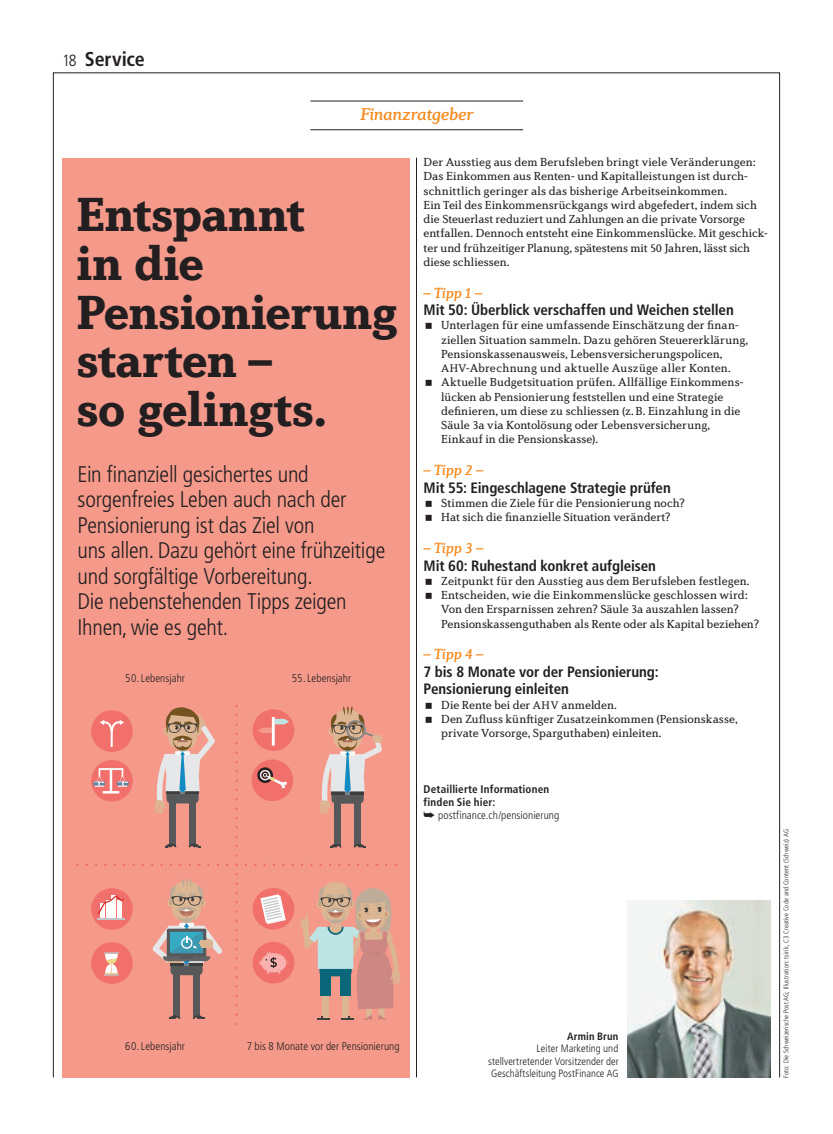
<style>
.page{position:relative;width:833px;height:1134px;background:#fff}
.page>*{position:absolute;margin:0;border:0;box-sizing:border-box;transform-origin:0 0}
.t1{font:900 48.75px/48.8px "Diverda Serif LT Std";letter-spacing:-.025em;color:#231f20}
.t2{font:300 condensed 22.62px/25.4px "Frutiger LT Std";letter-spacing:-.01em;color:#231f20}
.t3{font:700 condensed 20px "Frutiger LT Std";letter-spacing:-.005em;color:#231f20}
.t4{font:italic 500 17.5px "Diverda Serif LT Std";letter-spacing:-.02em;color:#f68b1f}
.t5{font:700 condensed 15px/17.5px "Frutiger LT Std";letter-spacing:-.005em;color:#231f20}
.t6{font:italic 500 15px "Diverda Serif LT Std";letter-spacing:-.015em;color:#f68b1f}
.t7{font:11.88px/14.2px "Diverda Serif LT Std";color:#231f20}
.t8{font:300 condensed 11.12px "Frutiger LT Std";letter-spacing:.005em;color:#231f20}
.t9{font:700 condensed 11.12px/13.1px "Frutiger LT Std";letter-spacing:.015em;color:#231f20}
.t10{font:300 condensed 10.62px/12.5px "Frutiger LT Std";letter-spacing:.005em;color:#231f20;text-align:justify}
.t11{font:700 condensed 10.62px "Frutiger LT Std";letter-spacing:.015em;color:#231f20}
.t12{font:300 condensed 6.88px "Frutiger LT Std";letter-spacing:.015em;color:#231f20}
.s1{font-weight:300;font-size:16.25px}
.s2{font-size:11.5px}
.s3{font-size:11.25px}
.s4{font-family:"Apple";font-weight:400;font-stretch:normal;font-size:12.5px}
.s5{font-weight:300}
.s6{font-size:10.25px}
</style>
<div class="page">
<div style="left:62px;top:158px;width:347px;height:919px;background:#f59a8b"></div>
<div style="left:170px;top:801px;width:6px;height:45px;background:#57585a"></div>
<svg style="left:165px;top:844px;width:11px;height:3px"></svg>
<div style="left:189px;top:801px;width:6px;height:45px;background:#57585a"></div>
<svg style="left:189px;top:844px;width:11px;height:3px"></svg>
<div style="left:335px;top:801px;width:6px;height:45px;background:#57585a"></div>
<svg style="left:330px;top:844px;width:11px;height:3px"></svg>
<div style="left:354px;top:801px;width:6px;height:45px;background:#57585a"></div>
<svg style="left:354px;top:844px;width:11px;height:3px"></svg>
<div style="left:253px;top:709px;width:41px;height:42px;background:#f1706c;border-radius:50%"></div>
<svg style="left:258px;top:717px;width:31px;height:28px"></svg>
<svg style="left:155px;top:707px;width:60px;height:107px"></svg>
<div style="left:174px;top:972px;width:6px;height:45px;background:#57585a"></div>
<svg style="left:169px;top:1015px;width:11px;height:4px"></svg>
<div style="left:193px;top:972px;width:6px;height:45px;background:#57585a"></div>
<svg style="left:193px;top:1015px;width:11px;height:4px"></svg>
<div style="left:91px;top:710px;width:42px;height:42px;background:#f1706c;border-radius:50%"></div>
<svg style="left:100px;top:720px;width:24px;height:27px"></svg>
<div style="left:91px;top:760px;width:42px;height:42px;background:#f1706c;border-radius:50%"></div>
<svg style="left:252px;top:882px;width:148px;height:138px"></svg>
<div style="left:91px;top:888px;width:42px;height:42px;background:#f1706c;border-radius:50%"></div>
<svg style="left:97px;top:895px;width:28px;height:25px"></svg>
<div style="left:91px;top:942px;width:42px;height:42px;background:#f1706c;border-radius:50%"></div>
<svg style="left:104px;top:952px;width:15px;height:24px"></svg>
<svg style="left:93px;top:768px;width:36px;height:25px"></svg>
<div style="left:251px;top:759px;width:42px;height:42px;background:#f1706c;border-radius:50%"></div>
<svg style="left:257px;top:767px;width:30px;height:21px"></svg>
<svg style="left:320px;top:706px;width:62px;height:108px"></svg>
<svg style="left:152px;top:879px;width:70px;height:96px"></svg>
<hr style="left:416px;top:158px;width:1px;height:919px;background:#231f20">
<img style="left:627px;top:900px;width:144px;height:175px">
<hr style="left:310px;top:101px;width:213px;height:1px;background:#231f20">
<hr style="left:310px;top:130px;width:213px;height:1px;background:#231f20">
<h3 class="t3" style="left:62px;top:47px;width:84px"><span class="s1">18</span> Service</h3>
<h3 class="t4" style="left:360px;top:104px;width:115px">Finanzratgeber</h3>
<h1 class="t1" style="left:76px;top:189px;width:323px">Entspannt<br>in die<br>Pensionierung starten –<br>so gelingts.</h1>
<h2 class="t2" style="left:77px;top:462px;width:309px">Ein finanziell gesichertes und sorgenfreies Leben auch nach der<br>Pensionierung ist das Ziel von<br>uns allen. Dazu gehört eine frühzeitige und sorgfältige Vorbereitung.<br>Die nebenstehenden Tipps zeigen<br>Ihnen,wie es geht.</h2>
<p class="t8" style="left:125px;top:672px;width:61px">50.Lebensjahr</p>
<p class="t8" style="left:292px;top:672px;width:61px">55.Lebensjahr</p>
<p class="t7" style="left:423px;top:155px;width:346px">Der Ausstieg aus dem Berufsleben bringt viele Veränderungen:<br>Das Einkommen aus Renten- und Kapitalleistungen ist durch&shy;schnittlich geringer als das bisherige Arbeitseinkommen.<br>Ein Teil des Einkommensrückgangs wird abgefedert, indem sich die Steuerlast reduziert und Zahlungen an die private Vorsorge entfallen. Dennoch entsteht eine Einkommenslücke. Mit geschick&shy;ter und frühzeitiger Planung, spätestens mit <span class="s2">50</span> Jahren, lässt sich diese schliessen.</p>
<p class="t6" style="left:423px;top:283px;width:60px">– Tipp 1 –</p>
<p class="t5" style="left:423px;top:301px;width:312px">Mit 50: Überblick verschaffen und Weichen stellen</p>
<p class="t7" style="left:441px;top:318px;width:308px">Unterlagen für eine umfassende Einschätzung der finan&shy;ziellen Situation sammeln. Dazu gehören Steuererklärung, Pensionskassenausweis, Lebensversicherungspolicen, <span class="s3">AHV</span>-Abrechnung und aktuelle Auszüge aller Konten.<br>Aktuelle Budgetsituation prüfen. Allfällige Einkommens&shy;lücken ab Pensionierung feststellen und eine Strategie definieren, um diese zu schliessen (z.B. Einzahlung in die Säule 3a via Kontolösung oder Lebensversicherung, Einkauf in die Pensionskasse).</p>
<p class="t6" style="left:423px;top:461px;width:61px">– Tipp 2 –</p>
<p class="t5" style="left:423px;top:479px;width:249px">Mit 55: Eingeschlagene Strategie prüfen</p>
<p class="t7" style="left:441px;top:496px;width:245px">Stimmen die Ziele für die Pensionierung noch?<br>Hat sich die finanzielle Situation verändert?</p>
<p class="t6" style="left:423px;top:539px;width:61px">– Tipp 3 –</p>
<p class="t5" style="left:423px;top:557px;width:234px">Mit 60: Ruhestand konkret aufgleisen</p>
<p class="t7" style="left:441px;top:573px;width:319px">Zeitpunkt für den Ausstieg aus dem Berufsleben festlegen.<br>Entscheiden, wie die Einkommenslücke geschlossen wird:<br>Von den Ersparnissen zehren? Säule 3a auszahlen lassen?<br>Pensionskassenguthaben als Rente oder als Kapital beziehen?</p>
<p class="t6" style="left:423px;top:645px;width:61px">– Tipp 4 –</p>
<p class="t5" style="left:423px;top:663px;width:236px">7 bis 8 Monate vor der Pensionierung:<br>Pensionierung einleiten</p>
<p class="t7" style="left:441px;top:697px;width:298px">Die Rente bei der <span class="s3">AHV</span> anmelden.<br>Den Zufluss künftiger Zusatzeinkommen (Pensionskasse, private Vorsorge, Sparguthaben) einleiten.</p>
<p class="t9" style="left:423px;top:782px;width:137px">Detaillierte Informationen finden Sie hier:<br><span class="s4">Œ</span> <span class="s5">postfinance.ch/pensionierung</span></p>
<p class="t8" style="left:125px;top:1040px;width:61px">60.Lebensjahr</p>
<p class="t8" style="left:247px;top:1040px;width:154px">7 bis 8 Monate vor der Pensionierung</p>
<p class="t11" style="left:567px;top:1030px;width:53px">Armin Brun</p>
<p class="t10" style="left:488px;top:1043px;width:132px;text-indent:48px">Leiter Marketing und stellvertretender Vorsitzender der Geschäftsleitung PostFinance <span class="s6">AG</span></p>
<p class="t12" style="left:782px;top:1078px;width:250px;rotate:-90deg">Foto: Die Schweizerische Post AG; Illustration: tsirik, C3 Creative Code and Content (Schweiz) AG</p>
</div>
